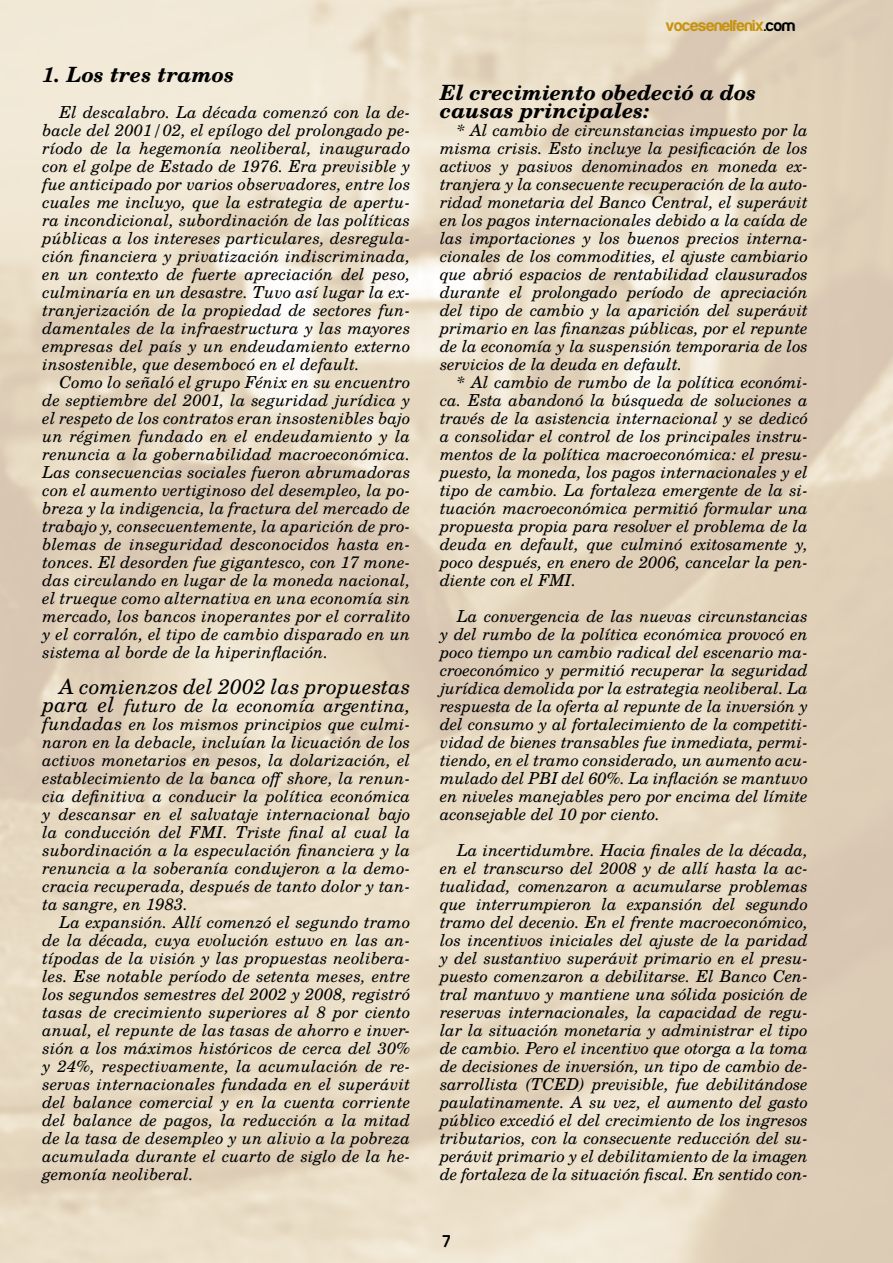
<style>
.page{position:relative;width:893px;height:1263px;background:#fff}
.page>*{position:absolute;margin:0;border:0;box-sizing:border-box;transform-origin:0 0}
.t1{font:italic 700 21px/18px "Te X Gyre Schola";color:#000}
.t2{font:italic 21px "Te X Gyre Schola";letter-spacing:.01em;color:#000}
.t3{font:italic 18px "Te X Gyre Schola";letter-spacing:.01em;color:#000}
.t4{font:18px "Titillium Maps 26 L 750 wt";color:#000}
.t5{font:italic 16.5px/18px "Te X Gyre Schola";color:#000;text-align:justify}
.t6{font:700 16.5px "Harabara";color:#c6930e}
.s1{font-size:21px}
.s2{font-size:18px}
.s3{color:#000}
</style>
<div class="page">
<p class="t1" style="left:43px;top:64px;width:193px">1. Los tres tramos</p>
<p class="t5" style="left:43px;top:102px;width:369px;text-indent:17px">El descalabro. La década comenzó con la de&shy;bacle del 2001/02, el epílogo del prolongado pe&shy;ríodo de la hegemonía neoliberal, inaugurado con el golpe de Estado de 1976. Era previsible y fue anticipado por varios observadores, entre los cuales me incluyo, que la estrategia de apertu&shy;ra incondicional, subordinación de las políticas públicas a los intereses particulares, desregula&shy;ción financiera y privatización indiscriminada, en un contexto de fuerte apreciación del peso, culminaría en un desastre. Tuvo así lugar la ex&shy;tranjerización de la propiedad de sectores fun&shy;damentales de la infraestructura y las mayores empresas del país y un endeudamiento externo insostenible, que desembocó en el default.</p>
<p class="t5" style="left:43px;top:372px;width:369px;text-indent:17px">Como lo señaló el grupo Fénix en su encuentro de septiembre del 2001, la seguridad jurídica y el respeto de los contratos eran insostenibles bajo un régimen fundado en el endeudamiento y la renuncia a la gobernabilidad macroeconómica.<br>Las consecuencias sociales fueron abrumadoras con el aumento vertiginoso del desempleo, la po&shy;breza y la indigencia, la fractura del mercado de trabajo y, consecuentemente, la aparición de pro&shy;blemas de inseguridad desconocidos hasta en&shy;tonces. El desorden fue gigantesco, con 17 mone&shy;das circulando en lugar de la moneda nacional, el trueque como alternativa en una economía sin mercado, los bancos inoperantes por el corralito y el corralón, el tipo de cambio disparado en un sistema al borde de la hiperinflación.</p>
<p class="t2" style="left:60px;top:670px;width:352px">A comienzos del 2002 las propuestas</p>
<p class="t3" style="left:43px;top:691px;width:369px"><span class="s1">para el</span> futuro de la economía argentina,</p>
<p class="t5" style="left:43px;top:714px;width:369px"><span class="s2">fundadas</span> en los mismos principios que culmi&shy;naron en la debacle, incluían la licuación de los activos monetarios en pesos, la dolarización, el establecimiento de la banca off shore, la renun&shy;cia definitiva a conducir la política económica y descansar en el salvataje internacional bajo la conducción del FMI. Triste final al cual la subordinación a la especulación financiera y la renuncia a la soberanía condujeron a la demo&shy;cracia recuperada, después de tanto dolor y tan&shy;ta sangre, en 1983.</p>
<p class="t5" style="left:43px;top:912px;width:369px;text-indent:17px">La expansión. Allí comenzó el segundo tramo de la década, cuya evolución estuvo en las an&shy;típodas de la visión y las propuestas neolibera&shy;les. Ese notable período de setenta meses, entre los segundos semestres del 2002 y 2008, registró tasas de crecimiento superiores al 8 por ciento anual, el repunte de las tasas de ahorro e inver&shy;sión a los máximos históricos de cerca del 30% y 24%, respectivamente, la acumulación de re&shy;servas internacionales fundada en el superávit del balance comercial y en la cuenta corriente del balance de pagos, la reducción a la mitad de la tasa de desempleo y un alivio a la pobreza acumulada durante el cuarto de siglo de la he&shy;gemonía neoliberal.</p>
<p class="t6" style="left:666px;top:17px;width:131px">vocesenelfenix<span class="s3">.com</span></p>
<p class="t1" style="left:440px;top:82px;width:318px">El crecimiento obedeció a dos causas principales:</p>
<p class="t5" style="left:440px;top:120px;width:369px;text-indent:17px">* Al cambio de circunstancias impuesto por la misma crisis. Esto incluye la pesificación de los activos y pasivos denominados en moneda ex&shy;tranjera y la consecuente recuperación de la auto&shy;ridad monetaria del Banco Central, el superávit en los pagos internacionales debido a la caída de las importaciones y los buenos precios interna&shy;cionales de los commodities, el ajuste cambiario que abrió espacios de rentabilidad clausurados durante el prolongado período de apreciación del tipo de cambio y la aparición del superávit primario en las finanzas públicas, por el repunte de la economía y la suspensión temporaria de los servicios de la deuda en default.</p>
<p class="t5" style="left:440px;top:372px;width:369px;text-indent:17px">* Al cambio de rumbo de la política económi&shy;ca. Esta abandonó la búsqueda de soluciones a través de la asistencia internacional y se dedicó a consolidar el control de los principales instru&shy;mentos de la política macroeconómica: el presu&shy;puesto, la moneda, los pagos internacionales y el tipo de cambio. La fortaleza emergente de la si&shy;tuación macroeconómica permitió formular una propuesta propia para resolver el problema de la deuda en default, que culminó exitosamente y, poco después, en enero de 2006, cancelar la pen&shy;diente con el FMI.</p>
<p class="t5" style="left:440px;top:606px;width:369px;text-indent:17px">La convergencia de las nuevas circunstancias y del rumbo de la política económica provocó en poco tiempo un cambio radical del escenario ma&shy;croeconómico y permitió recuperar la seguridad jurídica demolida por la estrategia neoliberal. La respuesta de la oferta al repunte de la inversión y del consumo y al fortalecimiento de la competiti&shy;vidad de bienes transables fue inmediata, permi&shy;tiendo, en el tramo considerado, un aumento acu&shy;mulado del PBI del 60%. La inflación se mantuvo en niveles manejables pero por encima del límite aconsejable del 10 por ciento.</p>
<p class="t5" style="left:440px;top:840px;width:369px;text-indent:17px">La incertidumbre. Hacia finales de la década, en el transcurso del 2008 y de allí hasta la ac&shy;tualidad, comenzaron a acumularse problemas que interrumpieron la expansión del segundo tramo del decenio. En el frente macroeconómico, los incentivos iniciales del ajuste de la paridad y del sustantivo superávit primario en el presu&shy;puesto comenzaron a debilitarse. El Banco Cen&shy;tral mantuvo y mantiene una sólida posición de reservas internacionales, la capacidad de regu&shy;lar la situación monetaria y administrar el tipo de cambio. Pero el incentivo que otorga a la toma de decisiones de inversión, un tipo de cambio de&shy;sarrollista (TCED) previsible, fue debilitándose paulatinamente. A su vez, el aumento del gasto público excedió el del crecimiento de los ingresos tributarios, con la consecuente reducción del su&shy;perávit primario y el debilitamiento de la imagen de fortaleza de la situación fiscal. En sentido con-</p>
<p class="t4" style="left:442px;top:1227px;width:11px">7</p>
</div>
